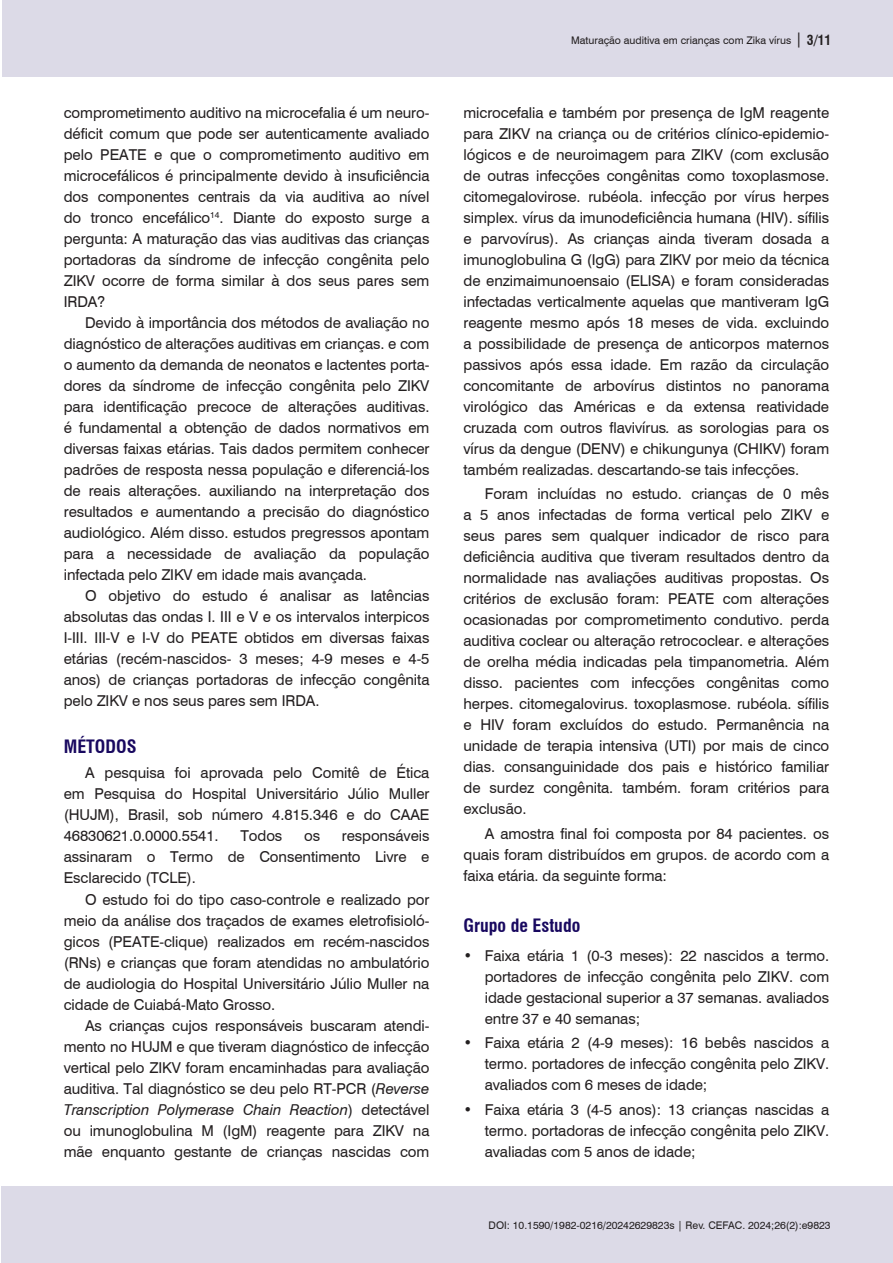
<style>
.page{position:relative;width:893px;height:1263px;background:#fff}
.page>*{position:absolute;margin:0;border:0;box-sizing:border-box;transform-origin:0 0}
.Nivel_2{font:700 condensed 18px "Swiss 721 BT";color:#18085f}
.Nivel_1{font:700 condensed 18px "Swiss 721 BT";color:#18085f}
.Corpo_do_texto{font:15px/21px "Swiss 721 BT";letter-spacing:-.005em;color:#231f20;text-align:justify}
.t1{font:10.5px "Swiss 721 BT";color:#231f20}
.s1{font-style:italic}
.s2{font-size:15px}
.s3{font-weight:700;font-stretch:condensed;font-size:13.5px}
</style>
<div class="page">
<div style="left:1px;top:1186px;width:892px;height:77px;background:#dcdae7"></div>
<div style="left:2px;top:0;width:891px;height:77px;background:#dcdae7"></div>
<p class="Corpo_do_texto" style="left:64px;top:101px;width:367px">comprometimento auditivo na microcefalia é um neuro&shy;déficit comum que pode ser autenticamente avaliado pelo PEATE e que o comprometimento auditivo em microcefálicos é principalmente devido à insuficiência dos componentes centrais da via auditiva ao nível do tronco encefálico<sup>14</sup>. Diante do exposto surge a pergunta: A maturação das vias auditivas das crianças portadoras da síndrome de infecção congênita pelo ZIKV ocorre de forma similar à dos seus pares sem IRDA?</p>
<p class="Corpo_do_texto" style="left:64px;top:311px;width:367px;text-indent:21px">Devido à importância dos métodos de avaliação no diagnóstico de alterações auditivas em crianças. e com o aumento da demanda de neonatos e lactentes porta&shy;dores da síndrome de infecção congênita pelo ZIKV para identificação precoce de alterações auditivas. é fundamental a obtenção de dados normativos em diversas faixas etárias. Tais dados permitem conhecer padrões de resposta nessa população e diferenciá-los de reais alterações. auxiliando na interpretação dos resultados e aumentando a precisão do diagnóstico audiológico. Além disso. estudos pregressos apontam para a necessidade de avaliação da população infectada pelo ZIKV em idade mais avançada.</p>
<p class="Corpo_do_texto" style="left:64px;top:584px;width:367px;text-indent:21px">O objetivo do estudo é analisar as latências absolutas das ondas I. III e V e os intervalos interpicos I-III. III-V e I-V do PEATE obtidos em diversas faixas etárias (recém-nascidos- 3 meses; 4-9 meses e 4-5 anos) de crianças portadoras de infecção congênita pelo ZIKV e nos seus pares sem IRDA.</p>
<p class="Nivel_1" style="left:64px;top:736px;width:74px">MÉTODOS</p>
<p class="Corpo_do_texto" style="left:64px;top:762px;width:367px;text-indent:21px">A pesquisa foi aprovada pelo Comitê de Ética em Pesquisa do Hospital Universitário Júlio Muller (HUJM), Brasil, sob número 4.815.346 e do CAAE 46830621.0.0000.5541.</p>
<p class="Corpo_do_texto" style="left:64px;top:825px;width:367px;text-indent:278px">responsáveis assinaram o Termo de Consentimento Livre e Esclarecido (TCLE).</p>
<p class="Corpo_do_texto" style="left:64px;top:888px;width:367px;text-indent:21px">O estudo foi do tipo caso-controle e realizado por meio da análise dos traçados de exames eletrofisioló&shy;gicos (PEATE-clique) realizados em recém-nascidos (RNs) e crianças que foram atendidas no ambulatório de audiologia do Hospital Universitário Júlio Muller na cidade de Cuiabá-Mato Grosso.</p>
<p class="Corpo_do_texto" style="left:64px;top:1014px;width:367px;text-indent:21px">As crianças cujos responsáveis buscaram atendi&shy;mento no HUJM e que tiveram diagnóstico de infecção vertical pelo ZIKV foram encaminhadas para avaliação auditiva. Tal diagnóstico se deu pelo RT-PCR (<span class="s1">Reverse Transcription Polymerase Chain Reaction</span>) detectável ou imunoglobulina M (IgM) reagente para ZIKV na mãe enquanto gestante de crianças nascidas com</p>
<p class="Corpo_do_texto" style="left:240px;top:825px;width:44px">Todos</p>
<p class="Corpo_do_texto" style="left:304px;top:825px;width:18px">os</p>
<p class="t1" style="left:571px;top:33px;width:262px">Maturação auditiva em crianças com Zika vírus <span class="s2">|</span> <span class="s3">3/11</span></p>
<p class="Corpo_do_texto" style="left:463px;top:101px;width:367px">microcefalia e também por presença de IgM reagente para ZIKV na criança ou de critérios clínico-epidemio&shy;lógicos e de neuroimagem para ZIKV (com exclusão de outras infecções congênitas como toxoplasmose. citomegalovirose. rubéola. infecção por vírus herpes simplex. vírus da imunodeficiência humana (HIV). sífilis e parvovírus). As crianças ainda tiveram dosada a imunoglobulina G (IgG) para ZIKV por meio da técnica de enzimaimunoensaio (ELISA) e foram consideradas infectadas verticalmente aquelas que mantiveram IgG reagente mesmo após 18 meses de vida. excluindo a possibilidade de presença de anticorpos maternos passivos após essa idade. Em razão da circulação concomitante de arbovírus distintos no panorama virológico das Américas e da extensa reatividade cruzada com outros flavivírus<span class="s1">.</span> as sorologias para os vírus da dengue (DENV) e chikungunya (CHIKV) foram também realizadas. descartando-se tais infecções.</p>
<p class="Corpo_do_texto" style="left:463px;top:483px;width:367px;text-indent:21px">Foram incluídas no estudo. crianças de 0 mês a 5 anos infectadas de forma vertical pelo ZIKV e seus pares sem qualquer indicador de risco para deficiência auditiva que tiveram resultados dentro da normalidade nas avaliações auditivas propostas. Os critérios de exclusão foram: PEATE com alterações ocasionadas por comprometimento condutivo. perda auditiva coclear ou alteração retrococlear. e alterações de orelha média indicadas pela timpanometria. Além disso. pacientes com infecções congênitas como herpes. citomegalovirus. toxoplasmose. rubéola. sífilis e HIV foram excluídos do estudo. Permanência na unidade de terapia intensiva (UTI) por mais de cinco dias. consanguinidade dos pais e histórico familiar de surdez congênita. também. foram critérios para exclusão.</p>
<p class="Corpo_do_texto" style="left:463px;top:822px;width:367px;text-indent:21px">A amostra final foi composta por 84 pacientes. os quais foram distribuídos em grupos. de acordo com a faixa etária. da seguinte forma:</p>
<p class="Nivel_2" style="left:463px;top:914px;width:118px">Grupo de Estudo</p>
<p class="Corpo_do_texto" style="left:485px;top:944px;width:346px;text-indent:-21px">• Faixa etária 1 (0-3 meses): 22 nascidos a termo. portadores de infecção congênita pelo ZIKV. com idade gestacional superior a 37 semanas. avaliados entre 37 e 40 semanas;</p>
<p class="Corpo_do_texto" style="left:485px;top:1032px;width:346px;text-indent:-21px">• Faixa etária 2 (4-9 meses): 16 bebês nascidos a termo. portadores de infecção congênita pelo ZIKV. avaliados com 6 meses de idade;</p>
<p class="Corpo_do_texto" style="left:485px;top:1098px;width:346px;text-indent:-21px">• Faixa etária 3 (4-5 anos): 13 crianças nascidas a termo. portadoras de infecção congênita pelo ZIKV. avaliadas com 5 anos de idade;</p>
<p class="t1" style="left:489px;top:1218px;width:343px">DOI: 10.1590/1982-0216/20242629823s | Rev. CEFAC. 2024;26(2):e9823</p>
</div>
